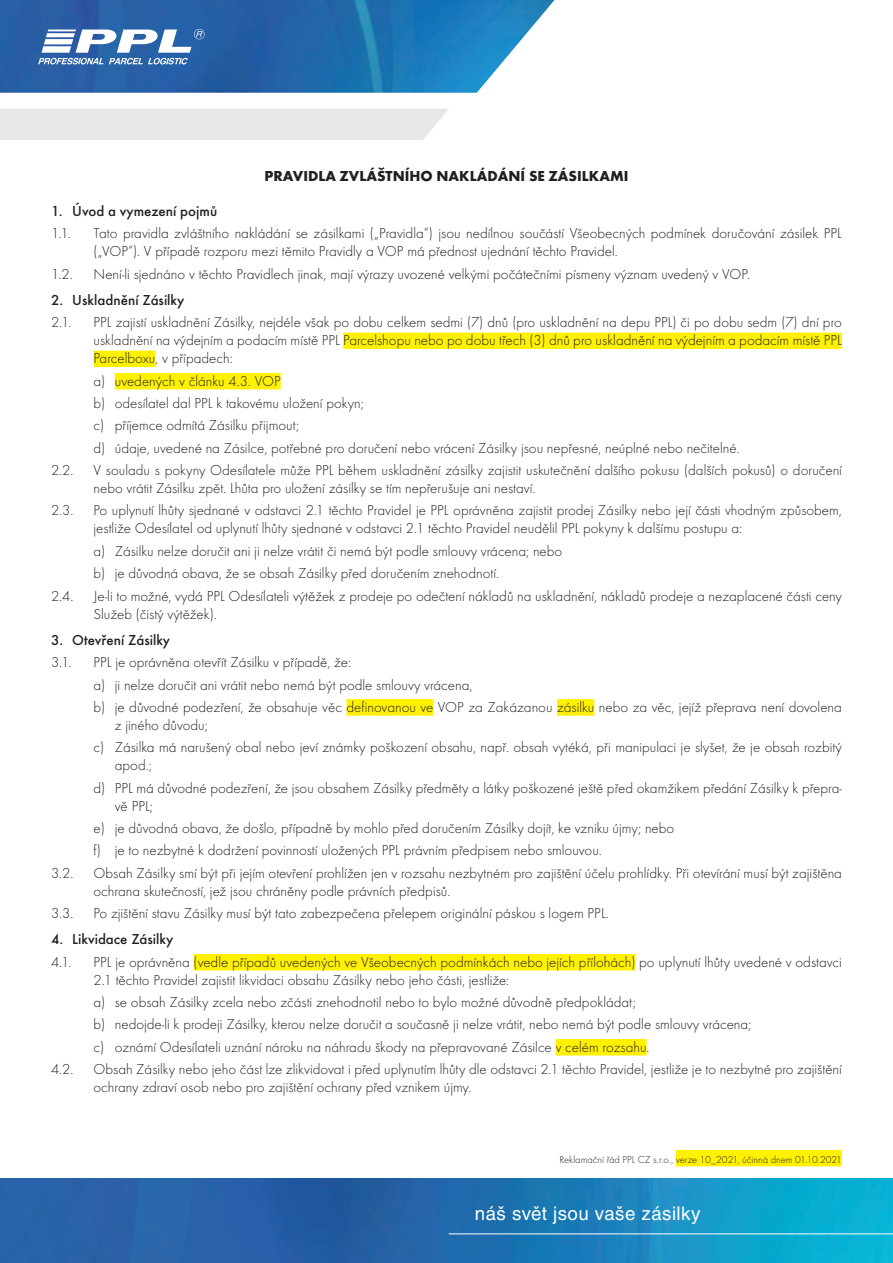
<style>
.page{position:relative;width:893px;height:1263px;background:#fff}
.page>*{position:absolute;margin:0;border:0;box-sizing:border-box;transform-origin:0 0}
.t1{font:18.75px "Helvetica CE";letter-spacing:.02em;color:#fff}
.t2{font:15px/18px "Futura TOT Ligh";color:#231f20}
.t3{font:500 15px "Futura TOT";color:#231f20}
.t4{font:700 15px "Futura TOT";color:#231f20}
.t5{font:10.5px "Futura TOT Ligh";color:#231f20}
</style>
<div class="page">
<img style="left:0;top:1178px;width:893px;height:85px">
<img style="left:0;top:0;width:554px;height:93px">
<svg style="left:38px;top:29px;width:167px;height:35px"></svg>
<div style="left:0;top:109px;width:449px;height:31px;background:#e6e7e9"></div>
<hr style="left:449px;top:1233px;width:444px;height:1px;background:#fff">
<div style="left:676px;top:1150px;width:166px;height:16px;background:#fff101"></div>
<div style="left:343px;top:333px;width:499px;height:16px;background:#fff101"></div>
<div style="left:94px;top:351px;width:61px;height:16px;background:#fff101"></div>
<div style="left:115px;top:373px;width:166px;height:16px;background:#fff101"></div>
<div style="left:347px;top:699px;width:86px;height:17px;background:#fff101"></div>
<div style="left:557px;top:699px;width:37px;height:17px;background:#fff101"></div>
<div style="left:194px;top:954px;width:441px;height:16px;background:#fff101"></div>
<div style="left:556px;top:1039px;width:91px;height:16px;background:#fff101"></div>
<p class="t4" style="left:265px;top:167px;width:365px">PRAVIDLA ZVLÁŠTNÍHO NAKLÁDÁNÍ SE ZÁSILKAMI</p>
<p class="t3" style="left:51px;top:202px;width:168px">1. Úvod a vymezení pojmů</p>
<p class="t2" style="left:51px;top:224px;width:21px">1.1.</p>
<p class="t2" style="left:94px;top:224px;width:750px">Tato pravidla zvláštního nakládání se zásilkami („Pravidla“) jsou nedílnou součástí Všeobecných podmínek doručování zásilek PPL („VOP“). V případě rozporu mezi těmito Pravidly a VOP má přednost ujednání těchto Pravidel.</p>
<p class="t2" style="left:51px;top:265px;width:23px">1.2.</p>
<p class="t2" style="left:94px;top:265px;width:658px">Není-li sjednáno v těchto Pravidlech jinak, mají výrazy uvozené velkými počátečními písmeny význam uvedený v VOP.</p>
<p class="t3" style="left:51px;top:291px;width:135px">2. Uskladnění Zásilky</p>
<p class="t2" style="left:51px;top:313px;width:22px">2.1.</p>
<p class="t2" style="left:94px;top:313px;width:750px;text-align:justify">PPL zajistí uskladnění Zásilky, nejdéle však po dobu celkem sedmi (7) dnů (pro uskladnění na depu PPL) či po dobu sedm (7) dní pro uskladnění na výdejním a podacím místě PPL Parcelshopu nebo po dobu třech (3) dnů pro uskladnění na výdejním a podacím místě PPL Parcelboxu, v případech:</p>
<p class="t2" style="left:94px;top:372px;width:189px">a) uvedených v článku 4.3. VOP</p>
<p class="t2" style="left:94px;top:394px;width:272px">b) odesílatel dal PPL k takovému uložení pokyn;</p>
<p class="t2" style="left:94px;top:416px;width:207px">c) příjemce odmítá Zásilku přijmout;</p>
<p class="t2" style="left:94px;top:439px;width:648px">d) údaje, uvedené na Zásilce, potřebné pro doručení nebo vrácení Zásilky jsou nepřesné, neúplné nebo nečitelné.</p>
<p class="t2" style="left:51px;top:461px;width:24px">2.2.</p>
<p class="t2" style="left:94px;top:461px;width:750px">V souladu s pokyny Odesílatele může PPL během uskladnění zásilky zajistit uskutečnění dalšího pokusu (dalších pokusů) o doručení nebo vrátit Zásilku zpět. Lhůta pro uložení zásilky se tím nepřerušuje ani nestaví.</p>
<p class="t2" style="left:51px;top:502px;width:24px">2.3.</p>
<p class="t2" style="left:94px;top:502px;width:750px">Po uplynutí lhůty sjednané v odstavci 2.1 těchto Pravidel je PPL oprávněna zajistit prodej Zásilky nebo její části vhodným způsobem, jestliže Odesílatel od uplynutí lhůty sjednané v odstavci 2.1 těchto Pravidel neudělil PPL pokyny k dalšímu postupu a:</p>
<p class="t2" style="left:94px;top:542px;width:470px">a) Zásilku nelze doručit ani ji nelze vrátit či nemá být podle smlouvy vrácena; nebo</p>
<p class="t2" style="left:94px;top:564px;width:407px">b) je důvodná obava, že se obsah Zásilky před doručením znehodnotí.</p>
<p class="t2" style="left:51px;top:587px;width:24px">2.4.</p>
<p class="t2" style="left:94px;top:587px;width:750px">Je-li to možné, vydá PPL Odesílateli výtěžek z prodeje po odečtení nákladů na uskladnění, nákladů prodeje a nezaplacené části ceny<br>Služeb (čistý výtěžek).</p>
<p class="t3" style="left:51px;top:631px;width:121px">3. Otevření Zásilky</p>
<p class="t2" style="left:51px;top:653px;width:22px">3.1.</p>
<p class="t2" style="left:94px;top:653px;width:259px">PPL je oprávněna otevřít Zásilku v případě, že:</p>
<p class="t2" style="left:94px;top:676px;width:380px">a) ji nelze doručit ani vrátit nebo nemá být podle smlouvy vrácena,</p>
<p class="t2" style="left:115px;top:698px;width:729px;text-indent:-21px">b) je důvodné podezření, že obsahuje věc definovanou ve VOP za Zakázanou zásilku nebo za věc, jejíž přeprava není dovolena z jiného důvodu;</p>
<p class="t2" style="left:115px;top:738px;width:728px;text-indent:-21px">c) Zásilka má narušený obal nebo jeví známky poškození obsahu, např. obsah vytéká, při manipulaci je slyšet, že je obsah rozbitý apod.;</p>
<p class="t2" style="left:115px;top:779px;width:729px;text-indent:-21px">d) PPL má důvodné podezření, že jsou obsahem Zásilky předměty a látky poškozené ještě před okamžikem předání Zásilky k přepra&shy;vě PPL;</p>
<p class="t2" style="left:94px;top:819px;width:582px">e) je důvodná obava, že došlo, případně by mohlo před doručením Zásilky dojít, ke vzniku újmy; nebo</p>
<p class="t2" style="left:94px;top:841px;width:510px">f) je to nezbytné k dodržení povinností uložených PPL právním předpisem nebo smlouvou.</p>
<p class="t2" style="left:51px;top:864px;width:24px">3.2.</p>
<p class="t2" style="left:94px;top:864px;width:750px">Obsah Zásilky smí být při jejím otevření prohlížen jen v rozsahu nezbytném pro zajištění účelu prohlídky. Při otevírání musí být zajištěna ochrana skutečností, jež jsou chráněny podle právních předpisů.</p>
<p class="t2" style="left:51px;top:904px;width:24px">3.3.</p>
<p class="t2" style="left:94px;top:904px;width:517px">Po zjištění stavu Zásilky musí být tato zabezpečena přelepem originální páskou s logem PPL.</p>
<p class="t3" style="left:51px;top:930px;width:124px">4. Likvidace Zásilky</p>
<p class="t2" style="left:51px;top:953px;width:22px">4.1.</p>
<p class="t2" style="left:94px;top:953px;width:750px">PPL je oprávněna (vedle případů uvedených ve Všeobecných podmínkách nebo jejích přílohách) po uplynutí lhůty uvedené v odstavci<br>2.1 těchto Pravidel zajistit likvidaci obsahu Zásilky nebo jeho části, jestliže:</p>
<p class="t2" style="left:94px;top:993px;width:544px">a) se obsah Zásilky zcela nebo zčásti znehodnotil nebo to bylo možné důvodně předpokládat;</p>
<p class="t2" style="left:94px;top:1015px;width:659px">b) nedojde-li k prodeji Zásilky, kterou nelze doručit a současně ji nelze vrátit, nebo nemá být podle smlouvy vrácena;</p>
<p class="t2" style="left:94px;top:1038px;width:558px">c) oznámí Odesílateli uznání nároku na náhradu škody na přepravované Zásilce v celém rozsahu.</p>
<p class="t2" style="left:51px;top:1060px;width:24px">4.2.</p>
<p class="t2" style="left:94px;top:1060px;width:750px">Obsah Zásilky nebo jeho část lze zlikvidovat i před uplynutím lhůty dle odstavci 2.1 těchto Pravidel, jestliže je to nezbytné pro zajištění ochrany zdraví osob nebo pro zajištění ochrany před vznikem újmy.</p>
<p class="t5" style="left:559px;top:1153px;width:284px">Reklamační řád PPL CZ s.r.o., verze 10_2021, účinná dnem 01.10.2021</p>
<p class="t1" style="left:475px;top:1202px;width:227px">náš svět jsou vaše zásilky</p>
</div>
